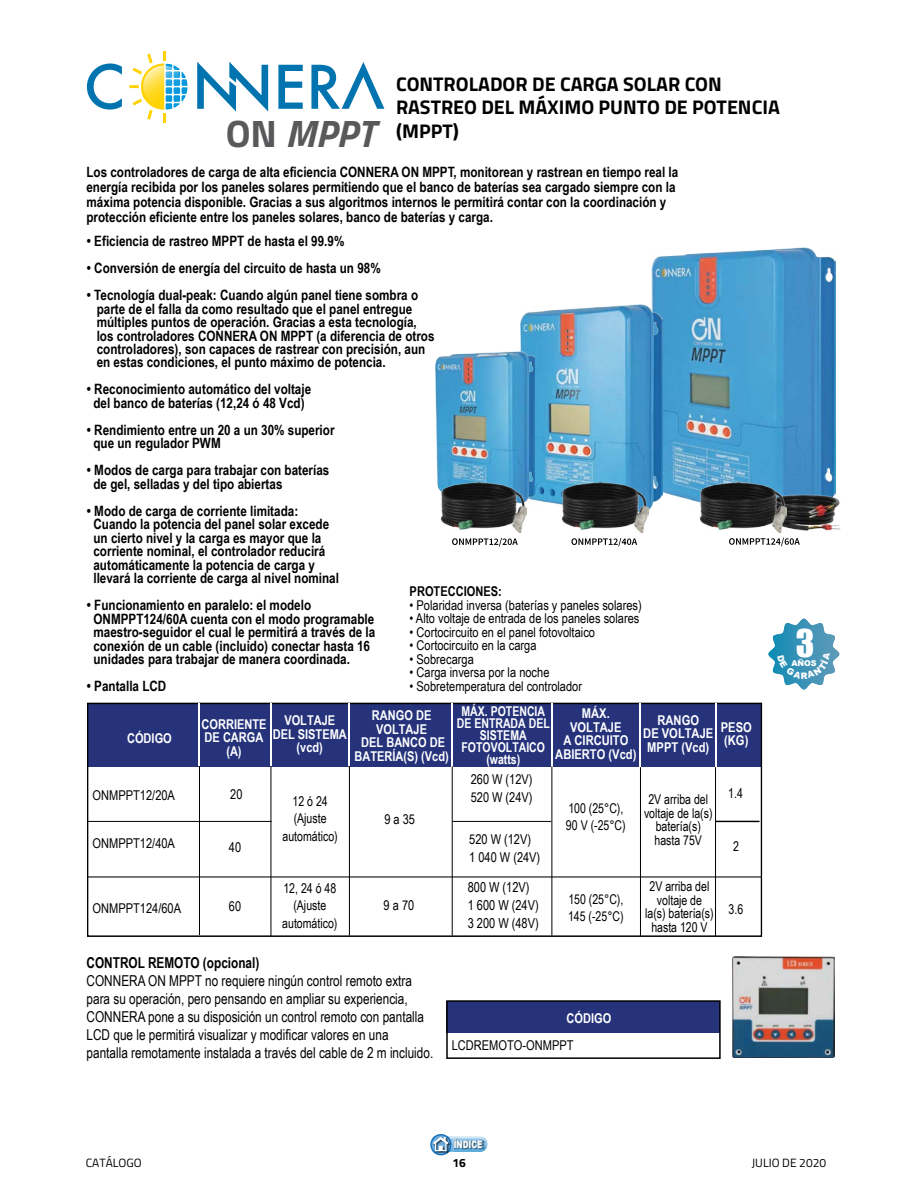
<style>
.page{position:relative;width:918px;height:1188px;background:#fff}
.page>*{position:absolute;margin:0;border:0;box-sizing:border-box;transform-origin:0 0}
.t1{font:35.1px "Impact";color:#fff}
.t2{font:700 19.8px "Titillium Web";color:#000}
.t3{font:15px/18px "Arial Narrow";color:#000;scale:.96 1}
.t4{font:700 15px "Arial Narrow";color:#000;scale:.96 1}
.t5{font:700 14.25px/13.5px "Arial Narrow";color:#000}
.t6{font:13.8px/17.5px "Arial Narrow";color:#000}
.t7{font:13.5px/17.2px "Arial Narrow";color:#000}
.t8{font:13.5px/17.2px "Arial Narrow";color:#000;text-align:center;scale:.95 1}
.t9{font:700 13.5px/13.5px "Arial Narrow";color:#fff;text-align:center}
.t10{font:700 13.5px/12px "Arial Narrow";color:#fff;text-align:center;scale:.95 1}
.t11{font:700 13.5px "Arial Narrow";color:#000}
.t12{font:12px "Titillium Web";color:#000}
.t13{font:700 12px "Titillium Web";color:#000}
.t14{font:900 10.05px "Arial";color:#fff;scale:.74 1}
.t15{font:900 7.95px "Arial";color:#fff}
.s1{font-size:38.25px;color:#58595b}
.s2{font-style:italic;font-size:38.25px;color:#58595b}
</style>
<div class="page">
<svg style="left:430px;top:1140px;width:57px;height:15px"></svg>
<svg style="left:431px;top:1134px;width:55px;height:20px"></svg>
<div style="left:87px;top:703px;width:674px;height:64px;background:#26337b"></div>
<div style="left:87px;top:703px;width:675px;height:234px;border:1px solid #000"></div>
<hr style="left:270px;top:703px;width:2px;height:63px;background:#fff">
<hr style="left:199px;top:703px;width:1px;height:63px;background:#fff">
<hr style="left:349px;top:703px;width:1px;height:62px;background:#fff">
<hr style="left:551px;top:703px;width:2px;height:64px;background:#fff">
<hr style="left:270px;top:767px;width:1px;height:169px;background:#000">
<hr style="left:199px;top:766px;width:1px;height:169px;background:#000">
<hr style="left:349px;top:767px;width:1px;height:169px;background:#000">
<hr style="left:452px;top:703px;width:1px;height:63px;background:#fff">
<hr style="left:452px;top:767px;width:1px;height:169px;background:#000">
<hr style="left:551px;top:766px;width:1px;height:170px;background:#000">
<hr style="left:88px;top:821px;width:184px;height:1px;background:#000">
<hr style="left:715px;top:767px;width:1px;height:169px;background:#000">
<hr style="left:715px;top:703px;width:1px;height:63px;background:#fff">
<img style="left:651px;top:248px;width:185px;height:272px">
<img style="left:521px;top:305px;width:142px;height:209px">
<img style="left:435px;top:352px;width:100px;height:151px">
<svg style="left:452px;top:538px;width:66px;height:8px"></svg>
<svg style="left:571px;top:538px;width:66px;height:8px"></svg>
<svg style="left:729px;top:538px;width:71px;height:8px"></svg>
<img style="left:440px;top:482px;width:86px;height:50px">
<img style="left:562px;top:482px;width:86px;height:50px">
<img style="left:778px;top:489px;width:63px;height:49px">
<img style="left:700px;top:482px;width:86px;height:50px">
<hr style="left:640px;top:767px;width:1px;height:169px;background:#000">
<hr style="left:640px;top:703px;width:1px;height:63px;background:#fff">
<hr style="left:87px;top:877px;width:674px;height:1px;background:#000">
<hr style="left:452px;top:821px;width:99px;height:1px;background:#000">
<hr style="left:716px;top:821px;width:44px;height:1px;background:#000">
<img style="left:733px;top:957px;width:102px;height:101px">
<div style="left:446px;top:1001px;width:274px;height:32px;background:#26337b"></div>
<div style="left:446px;top:1000px;width:275px;height:59px;border:2px solid #000"></div>
<svg style="left:197px;top:62px;width:71px;height:49px"></svg>
<svg style="left:278px;top:65px;width:25px;height:44px"></svg>
<svg style="left:311px;top:62px;width:73px;height:47px"></svg>
<svg style="left:87px;top:64px;width:35px;height:46px"></svg>
<svg style="left:129px;top:51px;width:57px;height:71px"></svg>
<svg style="left:768px;top:619px;width:71px;height:71px"></svg>
<h2 class="t2" style="left:396px;top:69px;width:327px">CONTROLADOR DE CARGA SOLAR CON</h2>
<h2 class="t2" style="left:396px;top:92px;width:385px">RASTREO DEL MÁXIMO PUNTO DE POTENCIA</h2>
<h2 class="t2" style="left:226px;top:116px;width:235px"><span class="s1">ON</span> <span class="s2">MPPT</span> (MPPT)</h2>
<p class="t5" style="left:86px;top:164px;width:593px;line-height:15px">Los controladores de carga de alta eficiencia CONNERA ON MPPT, monitorean y rastrean en tiempo real la energía recibida por los paneles solares permitiendo que el banco de baterías sea cargado siempre con la máxima potencia disponible. Gracias a sus algoritmos internos le permitirá contar con la coordinación y protección eficiente entre los paneles solares, banco de baterías y carga.</p>
<p class="t5" style="left:87px;top:234px;width:259px">• Eficiencia de rastreo MPPT de hasta el 99.9%</p>
<p class="t5" style="left:87px;top:261px;width:295px">• Conversión de energía del circuito de hasta un 98%</p>
<p class="t5" style="left:97px;top:288px;width:339px;text-indent:-10px">• Tecnología dual-peak: Cuando algún panel tiene sombra o parte de el falla da como resultado que el panel entregue múltiples puntos de operación. Gracias a esta tecnología, los controladores CONNERA ON MPPT (a diferencia de otros controladores), son capaces de rastrear con precisión, aun en estas condiciones, el punto máximo de potencia.</p>
<p class="t5" style="left:87px;top:383px;width:226px;text-align:center">• Reconocimiento automático del voltaje del banco de baterías (12,24 ó 48 Vcd)</p>
<p class="t5" style="left:93px;top:423px;width:243px;text-indent:-6px">• Rendimiento entre un 20 a un 30% superior que un regulador PWM</p>
<p class="t5" style="left:93px;top:464px;width:237px;text-indent:-6px">• Modos de carga para trabajar con baterías de gel, selladas y del tipo abiertas</p>
<p class="t5" style="left:93px;top:504px;width:247px;text-indent:-6px">• Modo de carga de corriente limitada:<br>Cuando la potencia del panel solar excede un cierto nivel y la carga es mayor que la corriente nominal, el controlador reducirá automáticamente la potencia de carga y llevará la corriente de carga al nivel nominal</p>
<p class="t5" style="left:93px;top:599px;width:283px;text-indent:-6px">• Funcionamiento en paralelo: el modelo ONMPPT124/60A cuenta con el modo programable maestro-seguidor el cual le permitirá a través de la conexión de un cable (incluido) conectar hasta 16 unidades para trabajar de manera coordinada.</p>
<p class="t5" style="left:87px;top:680px;width:81px">• Pantalla LCD</p>
<p class="t11" style="left:410px;top:584px;width:94px">PROTECCIONES:</p>
<p class="t7" style="left:410px;top:596px;width:234px">• Polaridad inversa (baterías y paneles solares)</p>
<p class="t7" style="left:410px;top:610px;width:231px">• Alto voltaje de entrada de los paneles solares</p>
<p class="t7" style="left:410px;top:623px;width:187px">• Cortocircuito en el panel fotovoltaico</p>
<p class="t7" style="left:410px;top:637px;width:128px">• Cortocircuito en la carga</p>
<p class="t7" style="left:410px;top:650px;width:66px">• Sobrecarga</p>
<p class="t7" style="left:410px;top:664px;width:141px">• Carga inversa por la noche</p>
<p class="t7" style="left:410px;top:677px;width:174px">• Sobretemperatura del controlador</p>
<p class="t9" style="left:127px;top:731px;width:46px">CÓDIGO</p>
<p class="t9" style="left:202px;top:717px;width:66px">CORRIENTE<br>DE CARGA (A)</p>
<p class="t9" style="left:273px;top:714px;width:76px">VOLTAJE<br>DEL SISTEMA (vcd)</p>
<p class="t9" style="left:355px;top:709px;width:96px">RANGO DE<br>VOLTAJE<br>DEL BANCO DE<br>BATERÍA(S) (Vcd)</p>
<p class="t10" style="left:457px;top:705px;width:99px">MÁX. POTENCIA<br>DE ENTRADA DEL<br>SISTEMA<br>FOTOVOLTAICO (watts)</p>
<p class="t9" style="left:555px;top:707px;width:83px">MÁX.<br>VOLTAJE<br>A CIRCUITO<br>ABIERTO (Vcd)</p>
<p class="t7" style="left:230px;top:785px;width:14px">20</p>
<p class="t9" style="left:643px;top:713px;width:72px">RANGO<br>DE VOLTAJE<br>MPPT (Vcd)</p>
<p class="t9" style="left:721px;top:720px;width:32px;text-align:left">PESO (KG)</p>
<p class="t8" style="left:728px;top:784px;width:17px">1.4</p>
<p class="t7" style="left:471px;top:771px;width:63px">260 W (12V)<br>520 W (24V)</p>
<p class="t7" style="left:469px;top:831px;width:73px">520 W (12V)<br>1 040 W (24V)</p>
<p class="t6" style="left:468px;top:878px;width:73px">800 W (12V)<br>1 600 W (24V)<br>3 200 W (48V)</p>
<p class="t7" style="left:93px;top:786px;width:84px">ONMPPT12/20A</p>
<p class="t7" style="left:93px;top:834px;width:84px">ONMPPT12/40A</p>
<p class="t8" style="left:644px;top:792px;width:74px;line-height:13.5px">2V arriba del voltaje de la(s) batería(s) hasta 75V</p>
<p class="t8" style="left:645px;top:879px;width:74px;line-height:13.5px">2V arriba del voltaje de la(s) batería(s) hasta 120 V</p>
<p class="t8" style="left:283px;top:792px;width:60px">12 ó 24 (Ajuste automático)</p>
<p class="t8" style="left:566px;top:799px;width:64px;text-align:left">100 (25°C),<br>90 V (-25°C)</p>
<p class="t7" style="left:384px;top:810px;width:32px">9 a 35</p>
<p class="t8" style="left:733px;top:837px;width:8px">2</p>
<p class="t7" style="left:229px;top:839px;width:14px">40</p>
<p class="t8" style="left:282px;top:879px;width:60px">12, 24 ó 48 (Ajuste automático)</p>
<p class="t7" style="left:229px;top:897px;width:14px">60</p>
<p class="t8" style="left:568px;top:890px;width:60px;text-align:left">150 (25°C),<br>145 (-25°C)</p>
<p class="t8" style="left:729px;top:900px;width:17px">3.6</p>
<p class="t7" style="left:384px;top:896px;width:32px">9 a 70</p>
<p class="t7" style="left:93px;top:899px;width:90px">ONMPPT124/60A</p>
<p class="t4" style="left:87px;top:954px;width:182px">CONTROL REMOTO (opcional)</p>
<p class="t3" style="left:87px;top:971px;width:363px">CONNERA ON MPPT no requiere ningún control remoto extra para su operación, pero pensando en ampliar su experiencia, CONNERA pone a su disposición un control remoto con pantalla LCD que le permitirá visualizar y modificar valores en una pantalla remotamente instalada a través del cable de 2 m incluido.</p>
<p class="t9" style="left:567px;top:1012px;width:46px">CÓDIGO</p>
<p class="t7" style="left:452px;top:1036px;width:123px">LCDREMOTO-ONMPPT</p>
<h1 class="t1" style="left:796px;top:621px;width:20px">3</h1>
<p class="t15" style="left:791px;top:659px;width:27px">AÑOS</p>
<p class="t14" style="left:454px;top:1139px;width:41px">ÍNDICE</p>
<p class="t12" style="left:86px;top:1154px;width:58px">CATÁLOGO</p>
<p class="t13" style="left:452px;top:1154px;width:15px">16</p>
<p class="t12" style="left:752px;top:1154px;width:76px">JULIO DE 2020</p>
</div>
